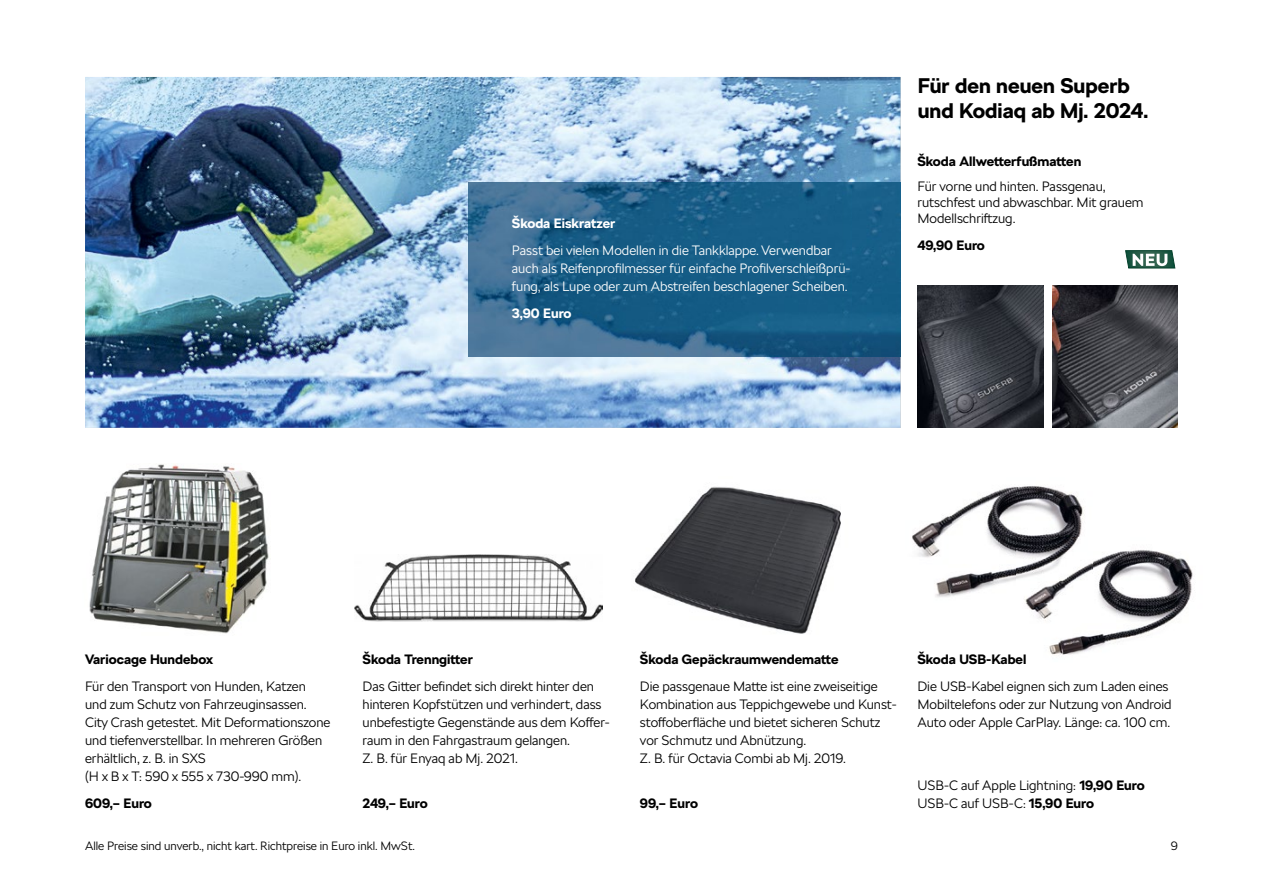
<style>
.page{position:relative;width:1263px;height:893px;background:#fff}
.page>*{position:absolute;margin:0;border:0;box-sizing:border-box;transform-origin:0 0}
.t1{font:700 21px/25.2px "SKODA Next";color:#000}
.t2{font:300 13.5px/18px "SKODA Next";color:#000}
.t3{font:300 13.5px/18px "SKODA Next";color:#fff}
.t4{font:700 13.5px "SKODA Next";color:#000}
.t5{font:700 13.5px "SKODA Next";color:#fff}
.t6{font:300 12px "SKODA Next";color:#000}
.s1{font-weight:700}
</style>
<div class="page">
<img style="left:85px;top:77px;width:815px;height:351px">
<img style="left:89px;top:464px;width:180px;height:170px">
<img style="left:635px;top:486px;width:206px;height:148px">
<img style="left:912px;top:486px;width:172px;height:111px">
<img style="left:1026px;top:550px;width:167px;height:105px">
<img style="left:1016px;top:538px;width:76px;height:64px">
<img style="left:917px;top:286px;width:126px;height:141px">
<img style="left:1052px;top:286px;width:126px;height:141px">
<svg style="left:1125px;top:250px;width:50px;height:18px"></svg>
<img style="left:354px;top:554px;width:248px;height:67px">
<img style="left:468px;top:183px;width:432px;height:174px">
<p class="t5" style="left:512px;top:216px;width:105px">Škoda Eiskratzer</p>
<p class="t3" style="left:512px;top:242px;width:340px">Passt bei vielen Modellen in die Tankklappe. Verwendbar auch als Reifenprofilmesser für einfache Profilverschleißprü&shy;fung, als Lupe oder zum Abstreifen beschlagener Scheiben.</p>
<p class="t5" style="left:512px;top:306px;width:61px">3,90 Euro</p>
<h1 class="t1" style="left:918px;top:73px;width:232px">Für den neuen Superb und Kodiaq ab Mj. 2024.</h1>
<p class="t4" style="left:917px;top:153px;width:165px">Škoda Allwetterfußmatten</p>
<p class="t2" style="left:917px;top:178px;width:228px;line-height:16.2px">Für vorne und hinten. Passgenau, rutschfest und abwaschbar. Mit grauem<br>Modellschriftzug.</p>
<p class="t4" style="left:917px;top:238px;width:69px">49,90 Euro</p>
<p class="t4" style="left:85px;top:651px;width:129px">Variocage Hundebox</p>
<p class="t2" style="left:85px;top:677px;width:247px">Für den Transport von Hunden, Katzen und zum Schutz von Fahrzeuginsassen.<br>City Crash getestet. Mit Deformationszone und tiefenverstellbar. In mehreren Größen erhältlich, z. B. in SXS<br>(H x B x T: 590 x 555 x 730-990 mm).</p>
<p class="t4" style="left:85px;top:795px;width:68px">609,– Euro</p>
<p class="t4" style="left:362px;top:651px;width:112px">Škoda Trenngitter</p>
<p class="t2" style="left:362px;top:677px;width:249px">Das Gitter befindet sich direkt hinter den hinteren Kopfstützen und verhindert, dass unbefestigte Gegenstände aus dem Koffer&shy;raum in den Fahrgastraum gelangen.<br>Z. B. für Enyaq ab Mj. 2021.</p>
<p class="t4" style="left:362px;top:795px;width:67px">249,– Euro</p>
<p class="t6" style="left:85px;top:839px;width:331px">Alle Preise sind unverb., nicht kart. Richtpreise in Euro inkl. MwSt.</p>
<p class="t4" style="left:640px;top:651px;width:200px">Škoda Gepäckraumwendematte</p>
<p class="t2" style="left:640px;top:677px;width:258px">Die passgenaue Matte ist eine zweiseitige Kombination aus Teppichgewebe und Kunst&shy;stoffoberfläche und bietet sicheren Schutz vor Schmutz und Abnützung.<br>Z. B. für Octavia Combi ab Mj. 2019.</p>
<p class="t4" style="left:640px;top:795px;width:59px">99,– Euro</p>
<p class="t4" style="left:917px;top:651px;width:110px">Škoda USB-Kabel</p>
<p class="t2" style="left:917px;top:677px;width:256px">Die USB-Kabel eignen sich zum Laden eines<br>Mobiltelefons oder zur Nutzung von Android<br>Auto oder Apple CarPlay. Länge: ca. 100 cm.</p>
<p class="t2" style="left:917px;top:776px;width:229px">USB-C auf Apple Lightning: <span class="s1">19,90 Euro<br></span>USB-C auf USB-C: <span class="s1">15,90 Euro</span></p>
<p class="t6" style="left:1171px;top:839px;width:9px">9</p>
</div>
